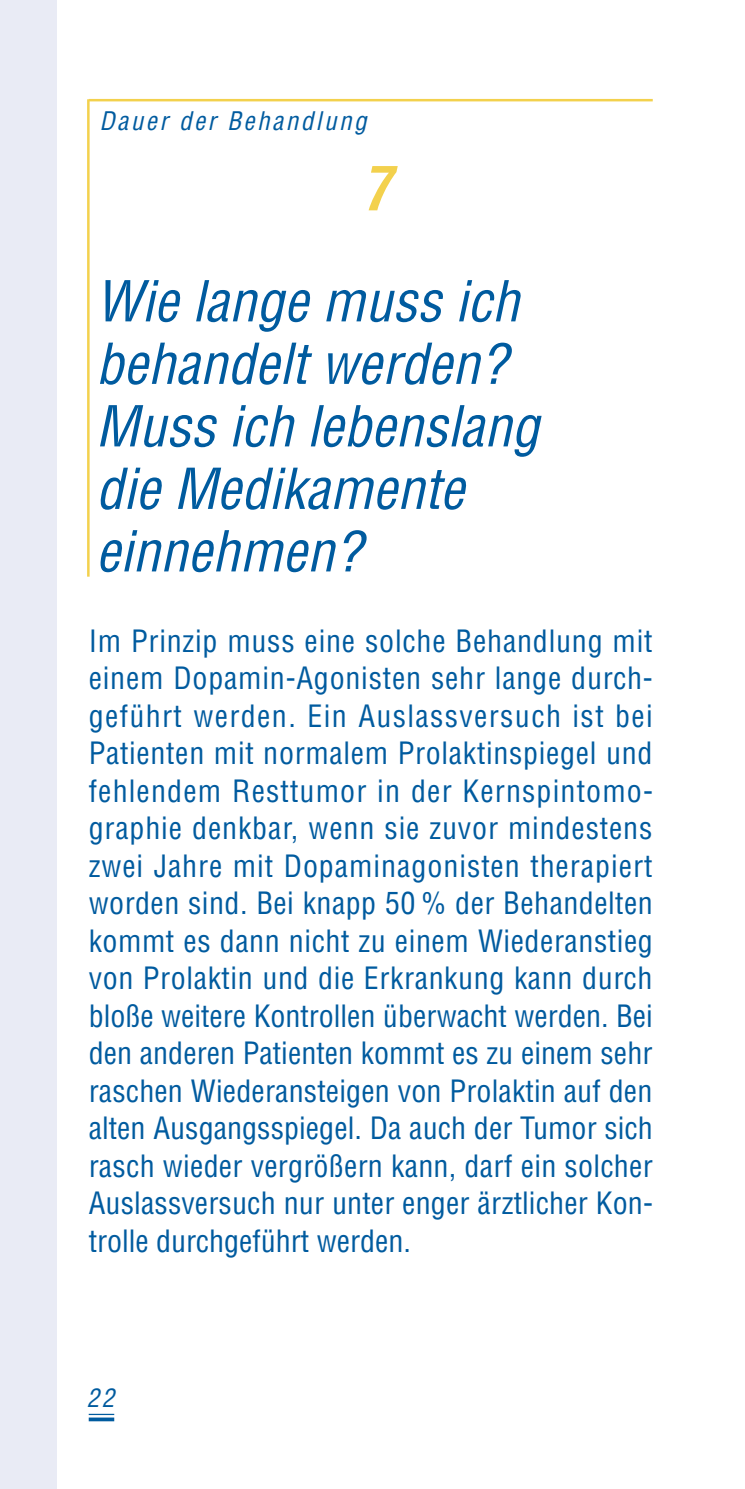
<style>
.page{position:relative;width:745px;height:1489px;background:#fff}
.page>*{position:absolute;margin:0;border:0;box-sizing:border-box;transform-origin:0 0}
.t1{font:italic 700 condensed 60px "Helvetica";color:#f3d14d}
.t2{font:italic condensed 55px/62.5px "Helvetica";color:#005b9f}
.t3{font:condensed 30px/37.5px "Helvetica";color:#005b9f;text-align:justify}
.t4{font:italic condensed 25px "Helvetica";letter-spacing:.1em;color:#005b9f}
</style>
<div class="page">
<svg style="left:89px;top:1413px;width:25px;height:1px"></svg>
<svg style="left:89px;top:1417px;width:25px;height:4px"></svg>
<div style="left:0;top:0;width:57px;height:1488px;background:#e9ebf5"></div>
<hr style="left:89px;top:99px;width:563px;height:2px;background:#f3d14d">
<hr style="left:87px;top:99px;width:3px;height:477px;background:#f3d14d">
<p class="t4" style="left:99px;top:106px;width:268px">Dauer der Behandlung</p>
<h1 class="t1" style="left:361px;top:152px;width:31px">7</h1>
<h2 class="t2" style="left:96px;top:269px;width:444px">Wie lange muss ich behandelt werden?<br>Muss ich lebenslang die Medikamente einnehmen?</h2>
<p class="t3" style="left:89px;top:621px;width:565px">Im Prinzip muss eine solche Behandlung mit einem Dopamin-Agonisten sehr lange durch&shy;geführt werden. Ein Auslassversuch ist bei Patienten mit normalem Prolaktinspiegel und fehlendem Resttumor in der Kernspintomo&shy;graphie denkbar, wenn sie zuvor mindestens zwei Jahre mit Dopaminagonisten therapiert worden sind. Bei knapp 50 % der Behandelten kommt es dann nicht zu einem Wiederanstieg von Prolaktin und die Erkrankung kann durch bloße weitere Kontrollen überwacht werden. Bei den anderen Patienten kommt es zu einem sehr raschen Wiederansteigen von Prolaktin auf den alten Ausgangsspiegel. Da auch der Tumor sich rasch wieder vergrößern kann, darf ein solcher Auslassversuch nur unter enger ärztlicher Kon&shy;trolle durchgeführt werden.</p>
<p class="t4" style="left:87px;top:1381px;width:29px">22</p>
</div>
